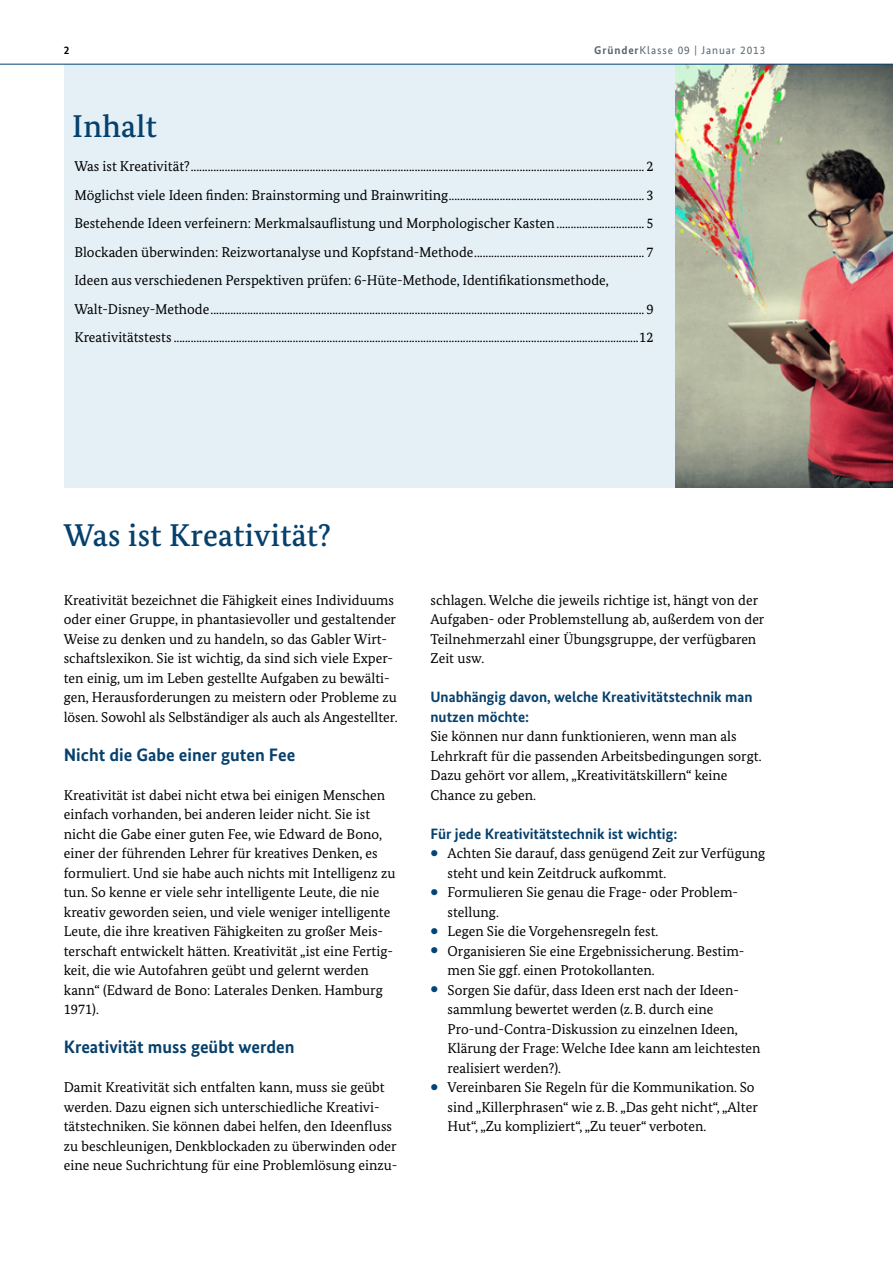
<style>
.page{position:relative;width:893px;height:1263px;background:#fff}
.page>*{position:absolute;margin:0;border:0;box-sizing:border-box;transform-origin:0 0}
.t1{font:500 31.5px "Bundes Serif";letter-spacing:.01em;color:#06406c}
.t2{font:700 18px "Bundes Sans";color:#06406c}
.t3{font:700 15px/19.5px "Bundes Sans";color:#06406c}
.t4{font:14.25px/19.5px "Bundes Serif";color:#000}
.t5{font:11.25px "Bundes Sans";letter-spacing:.08em;color:#57656c}
.t6{font:700 11.25px "Bundes Sans";color:#000}
.s1{font-weight:700}
</style>
<div class="page">
<div style="left:64px;top:65px;width:701px;height:423px;background:#e4f0f6"></div>
<img style="left:675px;top:65px;width:218px;height:423px">
<hr style="left:0;top:64px;width:893px;height:1px;background:#004376">
<p class="t6" style="left:64px;top:44px;width:7px">2</p>
<p class="t5" style="left:594px;top:44px;width:173px"><span class="s1">Gründer</span>Klasse 09 | Januar 2013</p>
<h2 class="t1" style="left:72px;top:106px;width:86px">Inhalt</h2>
<p class="t4" style="left:74px;top:157px;width:580px">Was ist Kreativität?................................................................................................................................................................ 2</p>
<p class="t4" style="left:74px;top:185px;width:581px">Möglichst viele Ideen finden: Brainstorming und Brainwriting..................................................................... 3</p>
<p class="t4" style="left:74px;top:214px;width:581px">Bestehende Ideen verfeinern: Merkmalsauflistung und Morphologischer Kasten............................... 5</p>
<p class="t4" style="left:74px;top:242px;width:580px">Blockaden überwinden: Reizwortanalyse und Kopfstand-Methode............................................................ 7</p>
<p class="t4" style="left:74px;top:266px;width:580px;line-height:28.5px">Ideen aus verschiedenen Perspektiven prüfen: 6-Hüte-Methode, Identifikationsmethode,<br>Walt-Disney-Methode......................................................................................................................................................... 9</p>
<p class="t4" style="left:74px;top:328px;width:581px">Kreativitätstests....................................................................................................................................................................12</p>
<h2 class="t1" style="left:64px;top:516px;width:269px">Was ist Kreativität?</h2>
<p class="t4" style="left:64px;top:590px;width:335px">Kreativität bezeichnet die Fähigkeit eines Individuums oder einer Gruppe, in phantasievoller und gestaltender Weise zu denken und zu handeln, so das Gabler Wirt&shy;schaftslexikon. Sie ist wichtig, da sind sich viele Exper&shy;ten einig, um im Leben gestellte Aufgaben zu bewälti&shy;gen, Herausforderungen zu meistern oder Probleme zu lösen. Sowohl als Selbständiger als auch als Angestellter.</p>
<h3 class="t2" style="left:64px;top:743px;width:233px">Nicht die Gabe einer guten Fee</h3>
<p class="t4" style="left:64px;top:785px;width:333px">Kreativität ist dabei nicht etwa bei einigen Menschen einfach vorhanden, bei anderen leider nicht. Sie ist nicht die Gabe einer guten Fee, wie Edward de Bono, einer der führenden Lehrer für kreatives Denken, es formuliert. Und sie habe auch nichts mit Intelligenz zu tun. So kenne er viele sehr intelligente Leute, die nie kreativ geworden seien, und viele weniger intelligente Leute, die ihre kreativen Fähigkeiten zu großer Meis&shy;terschaft entwickelt hätten. Kreativität „ist eine Fertig&shy;keit, die wie Autofahren geübt und gelernt werden kann“ (Edward de Bono: Laterales Denken. Hamburg 1971).</p>
<h3 class="t2" style="left:64px;top:1036px;width:232px">Kreativität muss geübt werden</h3>
<p class="t4" style="left:64px;top:1077px;width:335px">Damit Kreativität sich entfalten kann, muss sie geübt werden. Dazu eignen sich unterschiedliche Kreativi&shy;tätstechniken. Sie können dabei helfen, den Ideenfluss zu beschleunigen, Denkblockaden zu überwinden oder eine neue Suchrichtung für eine Problemlösung einzu-</p>
<p class="t4" style="left:430px;top:590px;width:335px">schlagen. Welche die jeweils richtige ist, hängt von der Aufgaben- oder Problemstellung ab, außerdem von der Teilnehmerzahl einer Übungsgruppe, der verfügbaren Zeit usw.</p>
<h4 class="t3" style="left:430px;top:687px;width:324px">Unabhängig davon, welche Kreativitätstechnik man nutzen möchte:</h4>
<p class="t4" style="left:430px;top:726px;width:332px">Sie können nur dann funktionieren, wenn man als Lehrkraft für die passenden Arbeitsbedingungen sorgt.<br>Dazu gehört vor allem, „Kreativitätskillern“ keine Chance zu geben.</p>
<h4 class="t3" style="left:430px;top:823px;width:248px">Für jede Kreativitätstechnik ist wichtig:</h4>
<p class="t4" style="left:447px;top:843px;width:319px">Achten Sie darauf, dass genügend Zeit zur Verfügung steht und kein Zeitdruck aufkommt.</p>
<p class="t4" style="left:447px;top:882px;width:292px">Formulieren Sie genau die Frage- oder Problem&shy;stellung.</p>
<p class="t4" style="left:447px;top:921px;width:212px">Legen Sie die Vorgehensregeln fest.</p>
<p class="t4" style="left:447px;top:941px;width:298px">Organisieren Sie eine Ergebnissicherung. Bestim&shy;men Sie ggf. einen Protokollanten.</p>
<p class="t4" style="left:447px;top:980px;width:315px">Sorgen Sie dafür, dass Ideen erst nach der Ideen&shy;sammlung bewertet werden (z.B. durch eine Pro-und-Contra-Diskussion zu einzelnen Ideen, Klärung der Frage: Welche Idee kann am leichtesten realisiert werden?).</p>
<p class="t4" style="left:447px;top:1077px;width:312px">Vereinbaren Sie Regeln für die Kommunikation. So sind „Killerphrasen“ wie z.B. „Das geht nicht“, „Alter<br>Hut“, „Zu kompliziert“, „Zu teuer“ verboten.</p>
</div>
